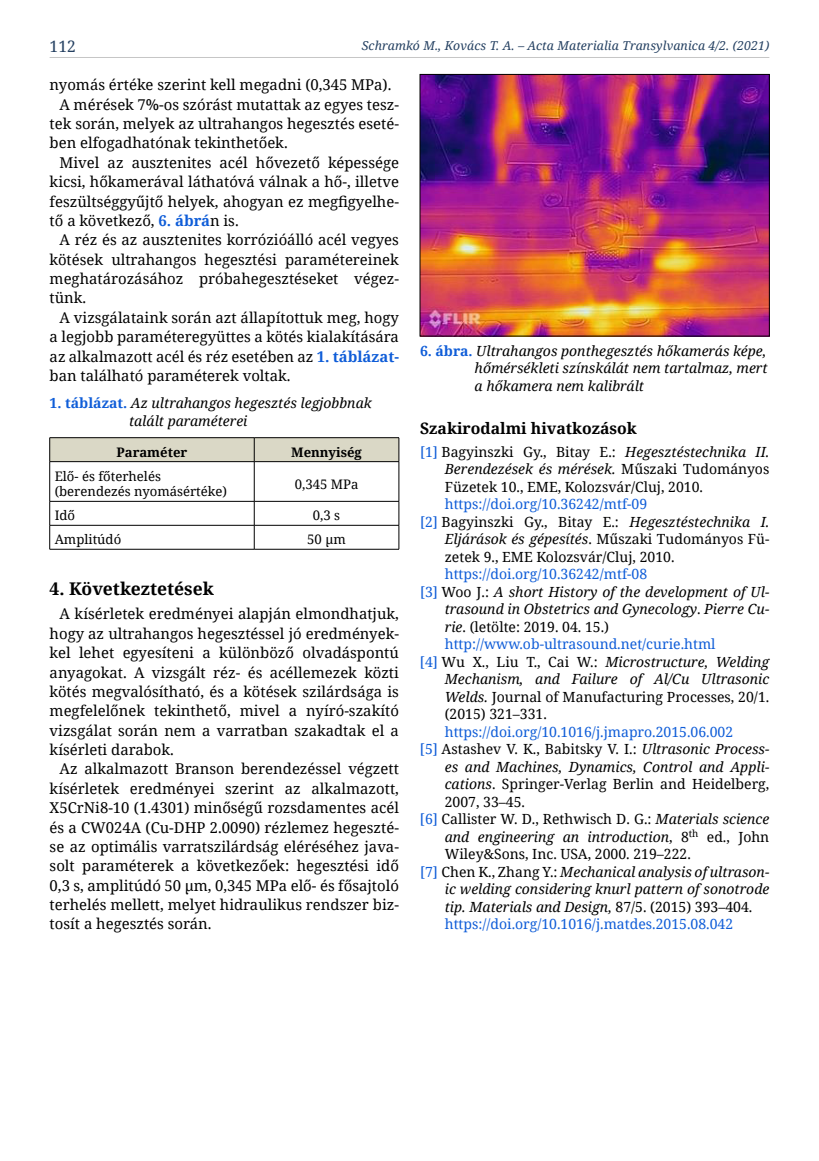
<style>
.page{position:relative;width:819px;height:1161px;background:#fff}
.page>*{position:absolute;margin:0;border:0;box-sizing:border-box;transform-origin:0 0}
.t1{font:700 17.5px "Noto Serif";color:#000}
.t2{font:700 15.75px "Noto Serif";color:#000}
.t3{font:15.75px "Noto Serif";color:#244061}
.t4{font:14.88px/19.4px "Noto Serif";color:#000;text-align:justify}
.t5{font:italic 14px/17.5px "Noto Serif";color:#000}
.t6{font:14px/17.5px "Noto Serif";color:#000;text-align:justify}
.t7{font:14px "Noto Serif";color:#0f5dd8}
.t8{font:13.12px/15.8px "Noto Serif";color:#000}
.t9{font:700 13.12px "Noto Serif";color:#000}
.t10{font:italic 12.25px "Noto Serif";letter-spacing:.01em;color:#244061}
.s1{font-weight:700;color:#0f5dd8}
.s2{font-weight:700;font-style:normal;color:#0f5dd8}
.s3{color:#0f5dd8}
.s4{font-style:italic}
.s5{font-style:normal;color:#0f5dd8}
.s6{font-style:normal}
</style>
<div class="page">
<hr style="left:50px;top:57px;width:719px;height:1px;background:#c6c6c6">
<hr style="left:50px;top:437px;width:204px;height:1px;background:#000">
<hr style="left:254px;top:437px;width:145px;height:1px;background:#000">
<div style="left:49px;top:438px;width:350px;height:24px;background:#dad8c6"></div>
<hr style="left:50px;top:461px;width:204px;height:1px;background:#000">
<hr style="left:49px;top:462px;width:1px;height:39px;background:#000">
<hr style="left:254px;top:461px;width:145px;height:1px;background:#000">
<hr style="left:254px;top:462px;width:1px;height:39px;background:#000">
<hr style="left:398px;top:462px;width:1px;height:39px;background:#000">
<hr style="left:50px;top:501px;width:204px;height:1px;background:#000">
<hr style="left:254px;top:501px;width:145px;height:1px;background:#000">
<hr style="left:50px;top:525px;width:204px;height:1px;background:#000">
<svg style="left:49px;top:501px;width:1px;height:48px"></svg>
<hr style="left:254px;top:525px;width:145px;height:1px;background:#000">
<svg style="left:254px;top:501px;width:1px;height:48px"></svg>
<svg style="left:398px;top:501px;width:1px;height:48px"></svg>
<hr style="left:50px;top:549px;width:204px;height:1px;background:#000">
<hr style="left:254px;top:549px;width:145px;height:1px;background:#000">
<img style="left:422px;top:76px;width:345px;height:258px">
<div style="left:420px;top:74px;width:349px;height:262px;border:1px solid #000"></div>
<p class="t3" style="left:50px;top:35px;width:28px">112</p>
<p class="t10" style="left:362px;top:37px;width:409px">Schramkó M., Kovács T. A. – Acta Materialia Transylvanica 4/2. (2021)</p>
<p class="t4" style="left:50px;top:75px;width:343px">nyomás értéke szerint kell megadni (0,345 MPa).</p>
<p class="t4" style="left:60px;top:94px;width:341px">A mérések 7%-os szórást mutattak az egyes tesz-</p>
<p class="t4" style="left:50px;top:113px;width:351px">tek során, melyek az ultrahangos hegesztés eseté-</p>
<p class="t4" style="left:50px;top:133px;width:239px">ben elfogadhatónak tekinthetőek.</p>
<p class="t4" style="left:60px;top:152px;width:341px">Mivel az ausztenites acél hővezető képessége</p>
<p class="t4" style="left:50px;top:171px;width:351px">kicsi, hőkamerával láthatóvá válnak a hő-, illetve</p>
<p class="t4" style="left:50px;top:191px;width:351px">feszültséggyűjtő helyek, ahogyan ez megfigyelhe-</p>
<p class="t4" style="left:50px;top:210px;width:191px">tő a következő, <span class="s1">6. ábrá</span>n is.</p>
<p class="t4" style="left:60px;top:230px;width:341px">A réz és az ausztenites korrózióálló acél vegyes</p>
<p class="t4" style="left:50px;top:249px;width:351px">kötések ultrahangos hegesztési paramétereinek</p>
<p class="t4" style="left:50px;top:268px;width:351px">meghatározásához próbahegesztéseket végez-</p>
<p class="t4" style="left:50px;top:288px;width:38px">tünk.</p>
<p class="t4" style="left:60px;top:307px;width:341px">A vizsgálataink során azt állapítottuk meg, hogy</p>
<p class="t4" style="left:50px;top:326px;width:351px">a legjobb paraméteregyüttes a kötés kialakítására</p>
<p class="t4" style="left:50px;top:346px;width:351px">az alkalmazott acél és réz esetében az <span class="s1">1. táblázat-</span></p>
<p class="t4" style="left:50px;top:365px;width:242px">ban található paraméterek voltak.</p>
<p class="t5" style="left:129px;top:394px;width:244px;text-indent:-79px"><span class="s2">1. táblázat.</span> Az ultrahangos hegesztés legjobbnak talált paraméterei</p>
<p class="t9" style="left:116px;top:443px;width:72px">Paraméter</p>
<p class="t9" style="left:291px;top:443px;width:72px">Mennyiség</p>
<p class="t8" style="left:55px;top:467px;width:174px">Elő- és főterhelés (berendezés nyomásértéke)</p>
<p class="t8" style="left:295px;top:475px;width:65px">0,345 MPa</p>
<p class="t8" style="left:55px;top:507px;width:22px">Idő</p>
<p class="t8" style="left:313px;top:507px;width:29px">0,3 s</p>
<p class="t8" style="left:55px;top:531px;width:68px">Amplitúdó</p>
<p class="t8" style="left:307px;top:531px;width:40px">50 µm</p>
<p class="t1" style="left:50px;top:576px;width:166px">4. Következtetések</p>
<p class="t4" style="left:50px;top:604px;width:351px;text-indent:10px">A kísérletek eredményei alapján elmondhatjuk, hogy az ultrahangos hegesztéssel jó eredmények&shy;kel lehet egyesíteni a különböző olvadáspontú anyagokat. A vizsgált réz- és acéllemezek közti kötés megvalósítható, és a kötések szilárdsága is megfelelőnek tekinthető, mivel a nyíró-szakító vizsgálat során nem a varratban szakadtak el a kísérleti darabok.</p>
<p class="t4" style="left:50px;top:759px;width:351px;text-indent:10px">Az alkalmazott Branson berendezéssel végzett kísérletek eredményei szerint az alkalmazott, X5CrNi8-10 (1.4301) minőségű rozsdamentes acél és a CW024A (Cu-DHP 2.0090) rézlemez hegeszté&shy;se az optimális varratszilárdság eléréséhez java&shy;solt paraméterek a következőek: hegesztési idő 0,3 s, amplitúdó 50 µm, 0,345 MPa elő- és fősajtoló terhelés mellett, melyet hidraulikus rendszer biz&shy;tosít a hegesztés során.</p>
<p class="t5" style="left:474px;top:341px;width:294px;text-align:justify;text-indent:-55px"><span class="s2">6. ábra.</span> Ultrahangos ponthegesztés hőkamerás képe, hőmérsékleti színskálát nem tartalmaz, mert a hőkamera nem kalibrált</p>
<p class="t2" style="left:420px;top:417px;width:218px">Szakirodalmi hivatkozások</p>
<p class="t6" style="left:445px;top:442px;width:326px;text-indent:-25px"><span class="s3">[1]</span> Bagyinszki Gy., Bitay E.: <span class="s4">Hegesztéstechnika II.<br>Berendezések és mérések.</span> Műszaki Tudományos Füzetek 10., EME, Kolozsvár/Cluj, 2010.</p>
<p class="t7" style="left:445px;top:494px;width:204px">https://doi.org/10.36242/mtf-09</p>
<p class="t6" style="left:420px;top:512px;width:351px"><span class="s3">[2]</span> Bagyinszki Gy., Bitay E.: <span class="s4">Hegesztéstechnika I.</span></p>
<p class="t6" style="left:445px;top:530px;width:326px"><span class="s4">Eljárások és gépesítés</span>. Műszaki Tudományos Fü-</p>
<p class="t6" style="left:445px;top:547px;width:231px">zetek 9., EME Kolozsvár/Cluj, 2010.</p>
<p class="t7" style="left:445px;top:564px;width:204px">https://doi.org/10.36242/mtf-08</p>
<p class="t5" style="left:420px;top:582px;width:351px"><span class="s5">[3]</span> <span class="s6">Woo J.:</span> A short History of the development of Ul-</p>
<p class="t5" style="left:445px;top:600px;width:326px">trasound in Obstetrics and Gynecology<span class="s6">.</span> Pierre Cu-</p>
<p class="t6" style="left:445px;top:617px;width:166px"><span class="s4">rie</span>. (letölte: 2019. 04. 15.)</p>
<p class="t7" style="left:445px;top:634px;width:272px">http://www.ob-ultrasound.net/curie.html</p>
<p class="t5" style="left:420px;top:652px;width:351px"><span class="s5">[4]</span> <span class="s6">Wu X., Liu T., Cai W.:</span> Microstructure, Welding</p>
<p class="t5" style="left:445px;top:670px;width:326px">Mechanism, and Failure of Al/Cu Ultrasonic</p>
<p class="t6" style="left:445px;top:687px;width:326px"><span class="s4">Welds.</span> Journal of Manufacturing Processes, 20/1.</p>
<p class="t6" style="left:445px;top:705px;width:104px">(2015) 321–331.</p>
<p class="t7" style="left:445px;top:722px;width:290px">https://doi.org/10.1016/j.jmapro.2015.06.002</p>
<p class="t6" style="left:420px;top:740px;width:351px"><span class="s3">[5]</span> Astashev V. K., Babitsky V. I.: <span class="s4">Ultrasonic Process-</span></p>
<p class="t5" style="left:445px;top:757px;width:326px">es and Machines, Dynamics, Control and Appli-</p>
<p class="t6" style="left:445px;top:775px;width:326px"><span class="s4">cations</span>. Springer-Verlag Berlin and Heidelberg,</p>
<p class="t6" style="left:445px;top:792px;width:82px">2007, 33–45.</p>
<p class="t6" style="left:420px;top:810px;width:351px"><span class="s3">[6]</span> Callister W. D., Rethwisch D. G.: <span class="s4">Materials science</span></p>
<p class="t5" style="left:445px;top:827px;width:326px">and engineering an introduction<span class="s6">, 8</span><sup>th</sup> <span class="s6">ed., John</span></p>
<p class="t6" style="left:445px;top:845px;width:247px">Wiley&amp;Sons, Inc. USA, 2000. 219–222.</p>
<p class="t5" style="left:420px;top:862px;width:351px"><span class="s5">[7]</span> <span class="s6">Chen K., Zhang Y.:</span> Mechanical analysis of ultrason-</p>
<p class="t5" style="left:445px;top:880px;width:326px">ic welding considering knurl pattern of sonotrode</p>
<p class="t5" style="left:445px;top:897px;width:309px">tip. Materials and Design, <span class="s6">87/5. (2015) 393–404.</span></p>
<p class="t7" style="left:445px;top:914px;width:290px">https://doi.org/10.1016/j.matdes.2015.08.042</p>
</div>
